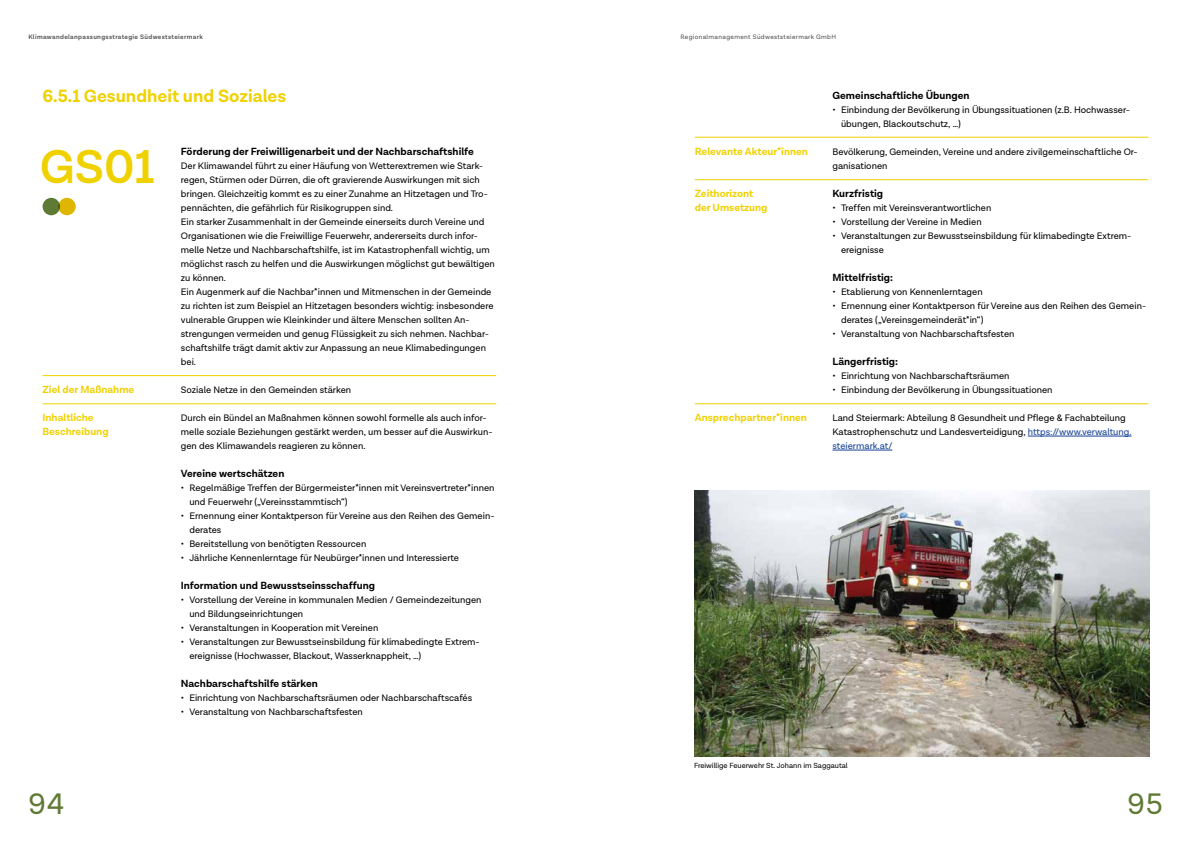
<style>
.page{position:relative;width:1191px;height:842px;background:#fff}
.page>*{position:absolute;margin:0;border:0;box-sizing:border-box;transform-origin:0 0}
.t1{font:600 48px "Lota Grotesque";color:#f0d100}
.t2{font:30px "Lota Grotesque";color:#5f7a34}
.t3{font:700 18px "Lota Grotesque";color:#f0d100}
.t4{font:700 10.5px "Lota Grotesque";color:#000}
.t5{font:700 10.5px/14px "Lota Grotesque";color:#f0d100}
.t6{font:9.5px/14px "Lota Grotesque";color:#000}
.t7{font:7.5px "Lota Grotesque";color:#000}
.t8{font:600 6.5px "Lota Grotesque";letter-spacing:.05em;color:#52504e}
.t9{font:6.5px "Lota Grotesque";letter-spacing:.05em;color:#52504e}
.s1{color:#164194}
</style>
<div class="page">
<hr style="left:1027px;top:436px;width:104px;height:1px;background:#164194">
<hr style="left:832px;top:450px;width:60px;height:1px;background:#164194">
<hr style="left:694px;top:179px;width:454px;height:1px;background:#f0d100">
<hr style="left:694px;top:137px;width:454px;height:1px;background:#f0d100">
<hr style="left:694px;top:403px;width:454px;height:1px;background:#f0d100">
<hr style="left:43px;top:375px;width:453px;height:1px;background:#f0d100">
<hr style="left:43px;top:403px;width:453px;height:1px;background:#f0d100">
<div style="left:43px;top:198px;width:17px;height:17px;background:#5f7a34;border-radius:50%"></div>
<div style="left:58px;top:198px;width:18px;height:17px;background:#deb600;border-radius:50%"></div>
<img style="left:694px;top:491px;width:455px;height:266px">
<p class="t8" style="left:28px;top:33px;width:176px">Klimawandelanpassungsstrategie Südweststeiermark</p>
<p class="t9" style="left:680px;top:33px;width:157px">Regionalmanagement Südweststeiermark GmbH</p>
<h3 class="t3" style="left:43px;top:85px;width:245px">6.5.1 Gesundheit und Soziales</h3>
<h1 class="t1" style="left:40px;top:140px;width:116px">GS01</h1>
<p class="t5" style="left:43px;top:383px;width:93px">Ziel der Maßnahme</p>
<p class="t5" style="left:43px;top:411px;width:68px">Inhaltliche<br>Beschreibung</p>
<p class="t4" style="left:181px;top:145px;width:294px">Förderung der Freiwilligenarbeit und der Nachbarschaftshilfe</p>
<p class="t6" style="left:181px;top:159px;width:315px">Der Klimawandel führt zu einer Häufung von Wetterextremen wie Stark&shy;regen, Stürmen oder Dürren, die oft gravierende Auswirkungen mit sich bringen. Gleichzeitig kommt es zu einer Zunahme an Hitzetagen und Tro&shy;pennächten, die gefährlich für Risikogruppen sind.<br>Ein starker Zusammenhalt in der Gemeinde einerseits durch Vereine und Organisationen wie die Freiwillige Feuerwehr, andererseits durch infor&shy;melle Netze und Nachbarschaftshilfe, ist im Katastrophenfall wichtig, um möglichst rasch zu helfen und die Auswirkungen möglichst gut bewältigen zu können.<br>Ein Augenmerk auf die Nachbar*innen und Mitmenschen in der Gemeinde zu richten ist zum Beispiel an Hitzetagen besonders wichtig: insbesondere vulnerable Gruppen wie Kleinkinder und ältere Menschen sollten An&shy;strengungen vermeiden und genug Flüssigkeit zu sich nehmen. Nachbar&shy;schaftshilfe trägt damit aktiv zur Anpassung an neue Klimabedingungen bei.</p>
<p class="t6" style="left:181px;top:383px;width:172px">Soziale Netze in den Gemeinden stärken</p>
<p class="t6" style="left:181px;top:411px;width:313px">Durch ein Bündel an Maßnahmen können sowohl formelle als auch infor&shy;melle soziale Beziehungen gestärkt werden, um besser auf die Auswirkun&shy;gen des Klimawandels reagieren zu können.</p>
<p class="t4" style="left:181px;top:467px;width:105px">Vereine wertschätzen</p>
<p class="t6" style="left:189px;top:481px;width:307px;text-indent:-9px">• Regelmäßige Treffen der Bürgermeister*innen mit Vereinsvertreter*innen und Feuerwehr („Vereinsstammtisch“)</p>
<p class="t6" style="left:189px;top:509px;width:307px;text-indent:-9px">• Ernennung einer Kontaktperson für Vereine aus den Reihen des Gemein&shy;derates</p>
<p class="t6" style="left:181px;top:537px;width:187px">• Bereitstellung von benötigten Ressourcen</p>
<p class="t6" style="left:181px;top:551px;width:280px">• Jährliche Kennenlerntage für Neubürger*innen und Interessierte</p>
<p class="t4" style="left:181px;top:579px;width:196px">Information und Bewusstseinsschaffung</p>
<p class="t6" style="left:189px;top:593px;width:294px;text-indent:-9px">• Vorstellung der Vereine in kommunalen Medien / Gemeindezeitungen und Bildungseinrichtungen</p>
<p class="t6" style="left:181px;top:621px;width:199px">• Veranstaltungen in Kooperation mit Vereinen</p>
<p class="t6" style="left:189px;top:635px;width:292px;text-indent:-9px">• Veranstaltungen zur Bewusstseinsbildung für klimabedingte Extrem&shy;ereignisse (Hochwasser, Blackout, Wasserknappheit, …)</p>
<p class="t4" style="left:181px;top:677px;width:138px">Nachbarschaftshilfe stärken</p>
<p class="t6" style="left:181px;top:691px;width:293px">• Einrichtung von Nachbarschaftsräumen oder Nachbarschaftscafés</p>
<p class="t6" style="left:181px;top:705px;width:184px">• Veranstaltung von Nachbarschaftsfesten</p>
<p class="t5" style="left:694px;top:145px;width:115px">Relevante Akteur*innen</p>
<p class="t5" style="left:694px;top:187px;width:74px">Zeithorizont der Umsetzung</p>
<p class="t5" style="left:694px;top:411px;width:114px">Ansprechpartner*innen</p>
<p class="t4" style="left:832px;top:89px;width:139px">Gemeinschaftliche Übungen</p>
<p class="t6" style="left:841px;top:103px;width:290px;text-indent:-9px">• Einbindung der Bevölkerung in Übungssituationen (z.B. Hochwasser&shy;übungen, Blackoutschutz, …)</p>
<p class="t6" style="left:832px;top:145px;width:307px">Bevölkerung, Gemeinden, Vereine und andere zivilgemeinschaftliche Or&shy;ganisationen</p>
<p class="t4" style="left:832px;top:187px;width:52px">Kurzfristig</p>
<p class="t6" style="left:832px;top:201px;width:160px">• Treffen mit Vereinsverantwortlichen</p>
<p class="t6" style="left:832px;top:215px;width:151px">• Vorstellung der Vereine in Medien</p>
<p class="t6" style="left:841px;top:229px;width:292px;text-indent:-9px">• Veranstaltungen zur Bewusstseinsbildung für klimabedingte Extrem&shy;ereignisse</p>
<p class="t4" style="left:832px;top:271px;width:62px">Mittelfristig:</p>
<p class="t6" style="left:832px;top:285px;width:152px">• Etablierung von Kennenlerntagen</p>
<p class="t6" style="left:841px;top:299px;width:307px;text-indent:-9px">• Ernennung einer Kontaktperson für Vereine aus den Reihen des Gemein&shy;derates („Vereinsgemeinderät*in“)</p>
<p class="t6" style="left:832px;top:327px;width:184px">• Veranstaltung von Nachbarschaftsfesten</p>
<p class="t4" style="left:832px;top:355px;width:67px">Längerfristig:</p>
<p class="t6" style="left:832px;top:369px;width:178px">• Einrichtung von Nachbarschaftsräumen</p>
<p class="t6" style="left:832px;top:383px;width:222px">• Einbindung der Bevölkerung in Übungssituationen</p>
<p class="t6" style="left:832px;top:411px;width:300px">Land Steiermark: Abteilung 8 Gesundheit und Pflege &amp; Fachabteilung<br>Katastrophenschutz und Landesverteidigung, <span class="s1">https://www.verwaltung. steiermark.at/</span></p>
<p class="t7" style="left:694px;top:761px;width:155px">Freiwillige Feuerwehr St. Johann im Saggautal</p>
<h2 class="t2" style="left:28px;top:787px;width:38px">94</h2>
<h2 class="t2" style="left:1127px;top:787px;width:37px">95</h2>
</div>
